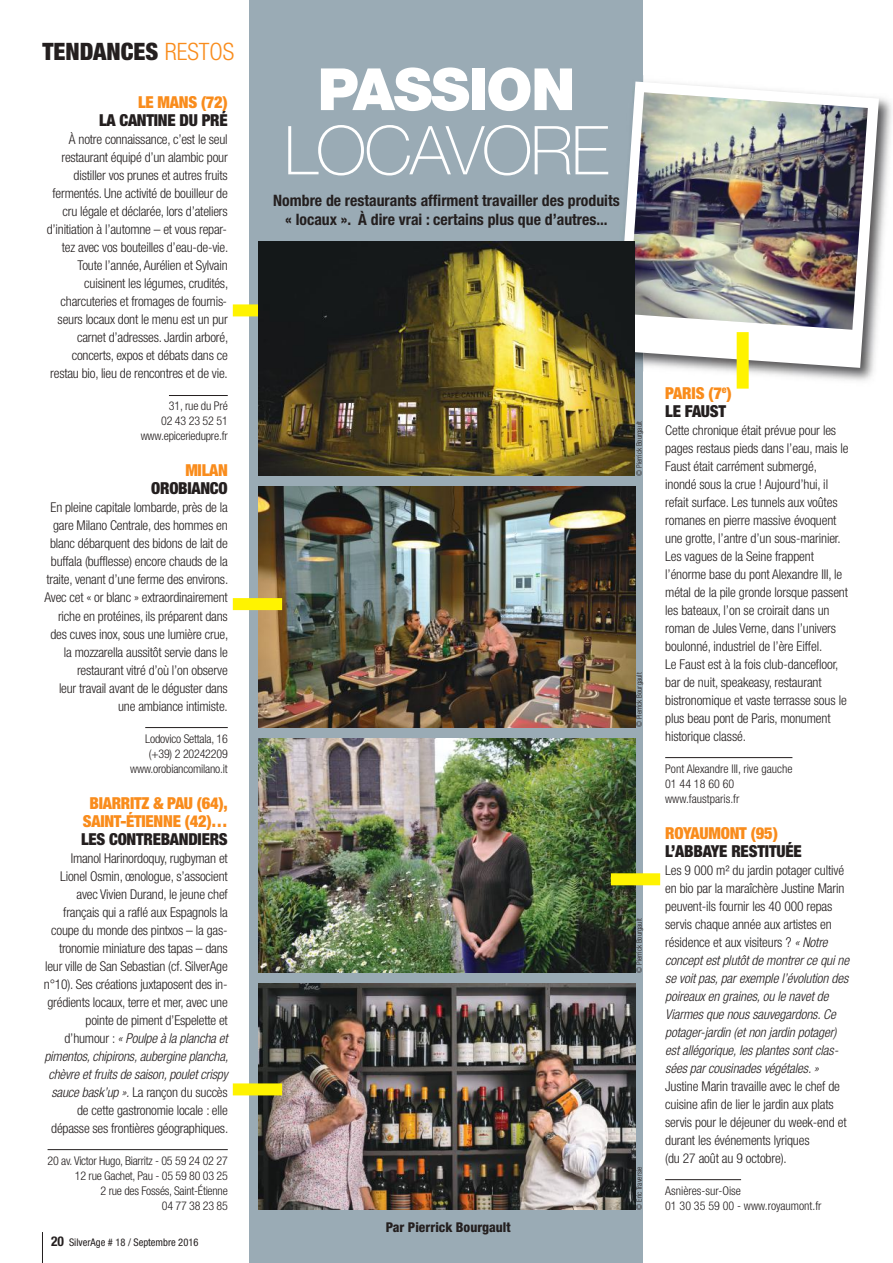
<style>
.page{position:relative;width:893px;height:1263px;background:#fff}
.page>*{position:absolute;margin:0;border:0;box-sizing:border-box;transform-origin:0 0}
.t1{font:100 67.5px "Helvetica Neue";letter-spacing:-.025em;color:#fff}
.t2{font:900 58.35px "Helvetica Neue";letter-spacing:-.025em;color:#fff}
.t3{font:900 condensed 24px "Helvetica Neue";color:#241f1f}
.t4{font:900 condensed 16.5px/18px "Helvetica Neue";letter-spacing:-.015em;color:#f98c1c;text-align:center}
.t5{font:900 condensed 16.5px "Helvetica Neue";letter-spacing:-.015em;color:#241f1f}
.t6{font:700 condensed 15.75px/19.5px "Helvetica Neue";color:#241f1f;text-align:center}
.t7{font:300 condensed 13.5px/18px "Helvetica Neue";letter-spacing:-.015em;color:#241f1f;text-align:right}
.t8{font:italic 300 condensed 13.5px/18px "Helvetica Neue";letter-spacing:-.005em;color:#241f1f}
.t9{font:800 condensed 13.5px "Helvetica Neue";color:#241f1f}
.t10{font:300 condensed 12px/15px "Helvetica Neue";letter-spacing:-.015em;color:#241f1f;text-align:right}
.t11{font:condensed 10.5px "Helvetica Neue";color:#241f1f}
.t12{font:300 condensed 7.5px "Helvetica Neue";color:#241f1f}
.s1{font-weight:300;color:#f98c1c}
.s2{font-style:italic}
.s3{font-weight:700;font-size:13.5px}
.s4{color:#241f1f}
.s5{font-style:normal}
</style>
<div class="page">
<hr style="left:169px;top:395px;width:59px;height:1px;background:#241f1f">
<hr style="left:145px;top:727px;width:83px;height:1px;background:#241f1f">
<hr style="left:48px;top:1149px;width:180px;height:1px;background:#241f1f">
<hr style="left:665px;top:757px;width:127px;height:1px;background:#241f1f">
<hr style="left:665px;top:1179px;width:76px;height:1px;background:#241f1f">
<hr style="left:42px;top:1232px;width:1px;height:31px;background:#241f1f">
<div style="left:250px;top:0;width:393px;height:1263px;background:#9aabb5"></div>
<img style="left:259px;top:983px;width:376px;height:226px">
<img style="left:259px;top:738px;width:376px;height:234px">
<img style="left:259px;top:486px;width:376px;height:241px">
<div style="left:233px;top:1083px;width:49px;height:12px;background:#fff300"></div>
<div style="left:611px;top:873px;width:49px;height:12px;background:#fff300"></div>
<img style="left:643px;top:75px;width:249px;height:313px">
<svg style="left:624px;top:82px;width:255px;height:286px"></svg>
<img style="left:629px;top:92px;width:239px;height:238px">
<div style="left:737px;top:332px;width:12px;height:57px;background:#fff300"></div>
<div style="left:233px;top:304px;width:49px;height:12px;background:#fff300"></div>
<div style="left:233px;top:598px;width:49px;height:12px;background:#fff300"></div>
<img style="left:259px;top:241px;width:376px;height:234px">
<h3 class="t3" style="left:43px;top:37px;width:193px">TENDANCES <span class="s1">RESTOS</span></h3>
<p class="t4" style="left:138px;top:93px;width:91px">LE MANS (72)</p>
<p class="t5" style="left:99px;top:110px;width:130px">LA CANTINE DU PRÉ</p>
<p class="t7" style="left:47px;top:132px;width:183px">À notre connaissance, c’est le seul restaurant équipé d’un alambic pour distiller vos prunes et autres fruits fermentés. Une activité de bouilleur de cru légale et déclarée, lors d’ateliers d’initiation à l’automne – et vous repar&shy;tez avec vos bouteilles d’eau-de-vie.<br>Toute l’année, Aurélien et Sylvain cuisinent les légumes, crudités, charcuteries et fromages de fournis&shy;seurs locaux dont le menu est un pur carnet d’adresses. Jardin arboré, concerts, expos et débats dans ce restau bio, lieu de rencontres et de vie.</p>
<p class="t10" style="left:141px;top:400px;width:89px">31, rue du Pré<br>02 43 23 52 51 www.epiceriedupre.fr</p>
<p class="t4" style="left:185px;top:461px;width:44px">MILAN</p>
<p class="t5" style="left:151px;top:478px;width:78px">OROBIANCO</p>
<p class="t7" style="left:45px;top:500px;width:185px">En pleine capitale lombarde, près de la gare Milano Centrale, des hommes en blanc débarquent des bidons de lait de buffala (bufflesse) encore chauds de la traite, venant d’une ferme des environs.<br>Avec cet « or blanc » extraordinairement riche en protéines, ils préparent dans des cuves inox, sous une lumière crue, la mozzarella aussitôt servie dans le restaurant vitré d’où l’on observe<br>leur travail avant de le déguster dans une ambiance intimiste.</p>
<p class="t10" style="left:130px;top:732px;width:99px">Lodovico Settala, 16 (+39) 2 20242209 www.orobiancomilano.it</p>
<p class="t4" style="left:83px;top:793px;width:146px">BIARRITZ &amp; PAU (64),<br>SAINT-ÉTIENNE (42)…</p>
<p class="t5" style="left:81px;top:828px;width:148px">LES CONTREBANDIERS</p>
<p class="t7" style="left:44px;top:850px;width:186px">Imanol Harinordoquy, rugbyman et Lionel Osmin, œnologue, s’associent avec Vivien Durand, le jeune chef français qui a raflé aux Espagnols la coupe du monde des pintxos – la gas&shy;tronomie miniature des tapas – dans leur ville de San Sebastian (cf. SilverAge n°10). Ses créations juxtaposent des in&shy;grédients locaux, terre et mer, avec une pointe de piment d’Espelette et d’humour : <span class="s2">« Poulpe à la plancha et pimentos, chipirons, aubergine plancha, chèvre et fruits de saison, poulet crispy sauce bask’up ».</span> La rançon du succès de cette gastronomie locale : elle dépasse ses frontières géographiques.</p>
<p class="t10" style="left:48px;top:1154px;width:182px">20 av. Victor Hugo, Biarritz - 05 59 24 02 27<br>12 rue Gachet, Pau - 05 59 80 03 25<br>2 rue des Fossés, Saint-Étienne<br>04 77 38 23 85</p>
<p class="t11" style="left:51px;top:1238px;width:149px"><span class="s3">20</span> SilverAge # 18 / Septembre 2016</p>
<h2 class="t2" style="left:318px;top:68px;width:259px">PASSION</h2>
<h1 class="t1" style="left:284px;top:126px;width:327px">LOCAVORE</h1>
<p class="t6" style="left:273px;top:189px;width:348px">Nombre de restaurants affirment travailler des produits « locaux ». À dire vrai : certains plus que d’autres...</p>
<p class="t9" style="left:386px;top:1222px;width:126px">Par Pierrick Bourgault</p>
<p class="t12" style="left:636px;top:476px;width:56px;rotate:-90deg">© Pierrick Bourgault</p>
<p class="t12" style="left:636px;top:727px;width:56px;rotate:-90deg">© Pierrick Bourgault</p>
<p class="t12" style="left:636px;top:973px;width:56px;rotate:-90deg">© Pierrick Bourgault</p>
<p class="t12" style="left:636px;top:1209px;width:44px;rotate:-90deg">© Eric Traversie</p>
<p class="t4" style="left:665px;top:383px;width:68px;text-align:left">PARIS (7<sup>e</sup>)<br><span class="s4">LE FAUST</span></p>
<p class="t7" style="left:665px;top:422px;width:185px;text-align:left">Cette chronique était prévue pour les pages restaus pieds dans l’eau, mais le Faust était carrément submergé, inondé sous la crue ! Aujourd’hui, il refait surface. Les tunnels aux voûtes romanes en pierre massive évoquent une grotte, l’antre d’un sous-marinier.<br>Les vagues de la Seine frappent l’énorme base du pont Alexandre III, le métal de la pile gronde lorsque passent les bateaux, l’on se croirait dans un roman de Jules Verne, dans l’univers boulonné, industriel de l’ère Eiffel.<br>Le Faust est à la fois club-dancefloor, bar de nuit, speakeasy, restaurant bistronomique et vaste terrasse sous le plus beau pont de Paris, monument historique classé.</p>
<p class="t10" style="left:665px;top:762px;width:129px;text-align:left">Pont Alexandre III, rive gauche<br>01 44 18 60 60 www.faustparis.fr</p>
<p class="t4" style="left:665px;top:823px;width:114px">ROYAUMONT (95)</p>
<p class="t5" style="left:665px;top:840px;width:138px">L’ABBAYE RESTITUÉE</p>
<p class="t8" style="left:665px;top:862px;width:186px"><span class="s5">Les 9 000 m² du jardin potager cultivé en bio par la maraîchère Justine Marin peuvent-ils fournir les 40 000 repas servis chaque année aux artistes en résidence et aux visiteurs ?</span> « Notre concept est plutôt de montrer ce qui ne se voit pas, par exemple l’évolution des poireaux en graines, ou le navet de Viarmes que nous sauvegardons. Ce potager-jardin (et non jardin potager) est allégorique, les plantes sont clas&shy;sées par cousinades végétales. »</p>
<p class="t7" style="left:665px;top:1078px;width:183px;text-align:left">Justine Marin travaille avec le chef de cuisine afin de lier le jardin aux plats servis pour le déjeuner du week-end et durant les événements lyriques<br>(du 27 août au 9 octobre).</p>
<p class="t10" style="left:665px;top:1184px;width:158px;text-align:left">Asnières-sur-Oise<br>01 30 35 59 00 - www.royaumont.fr</p>
</div>
